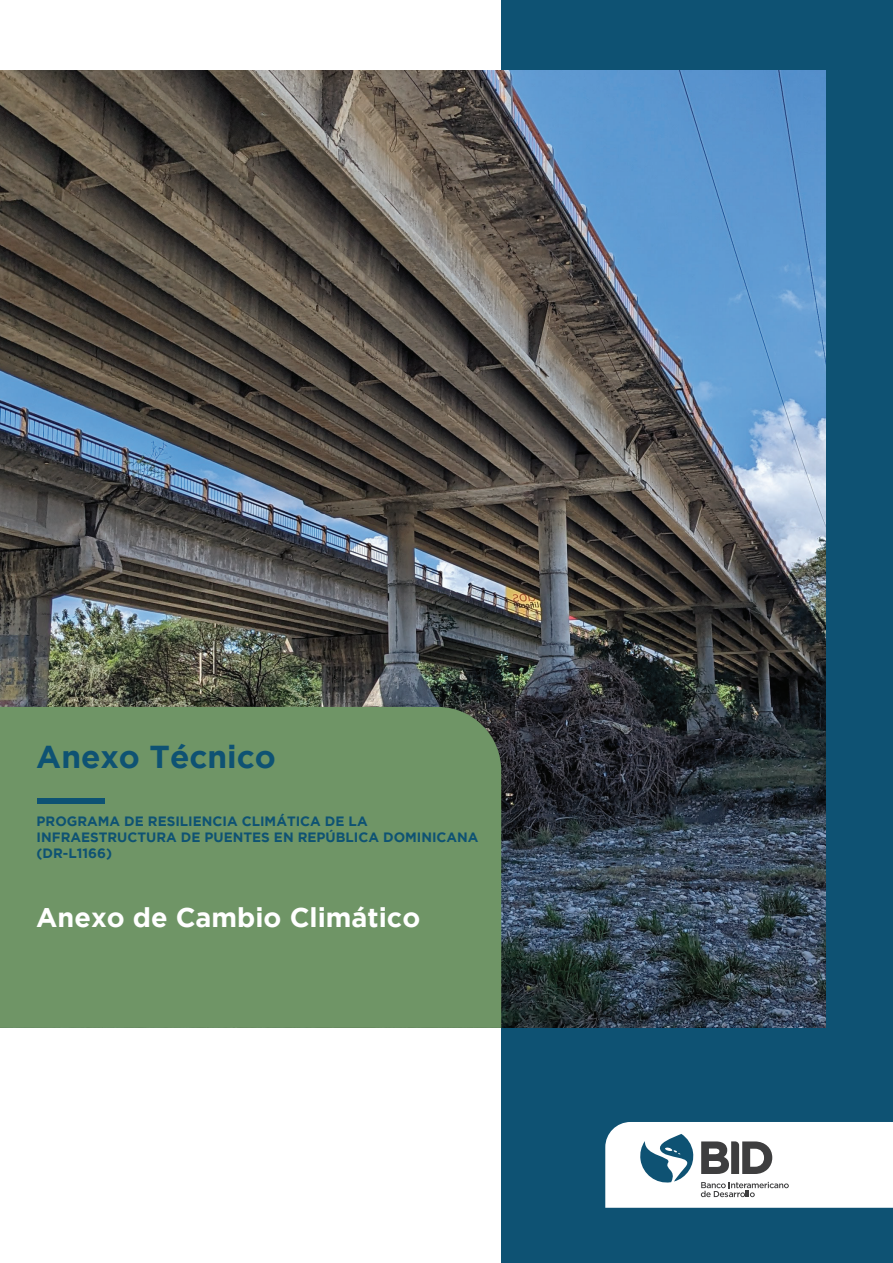
<style>
.page{position:relative;width:893px;height:1263px;background:#fff}
.page>*{position:absolute;margin:0;border:0;box-sizing:border-box;transform-origin:0 0}
.t1{font:700 31.65px "Gotham";color:#0e5273}
.t2{font:700 27px "Gotham";color:#fff}
.t3{font:700 13.5px/16.2px "Gotham";color:#0e5273}
</style>
<div class="page">
<div style="left:501px;top:0;width:392px;height:1263px;background:#0e5273"></div>
<img style="left:0;top:70px;width:825px;height:957px">
<div style="left:0;top:707px;width:501px;height:321px;background:#6f9566"></div>
<svg style="left:605px;top:1122px;width:288px;height:86px"></svg>
<div style="left:37px;top:798px;width:68px;height:5px;background:#0e5273"></div>
<h1 class="t1" style="left:36px;top:739px;width:241px">Anexo Técnico</h1>
<p class="t3" style="left:37px;top:813px;width:443px">PROGRAMA DE RESILIENCIA CLIMÁTICA DE LA<br>INFRAESTRUCTURA DE PUENTES EN REPÚBLICA DOMINICANA (DR-L1166)</p>
<h2 class="t2" style="left:36px;top:902px;width:385px">Anexo de Cambio Climático</h2>
</div>
